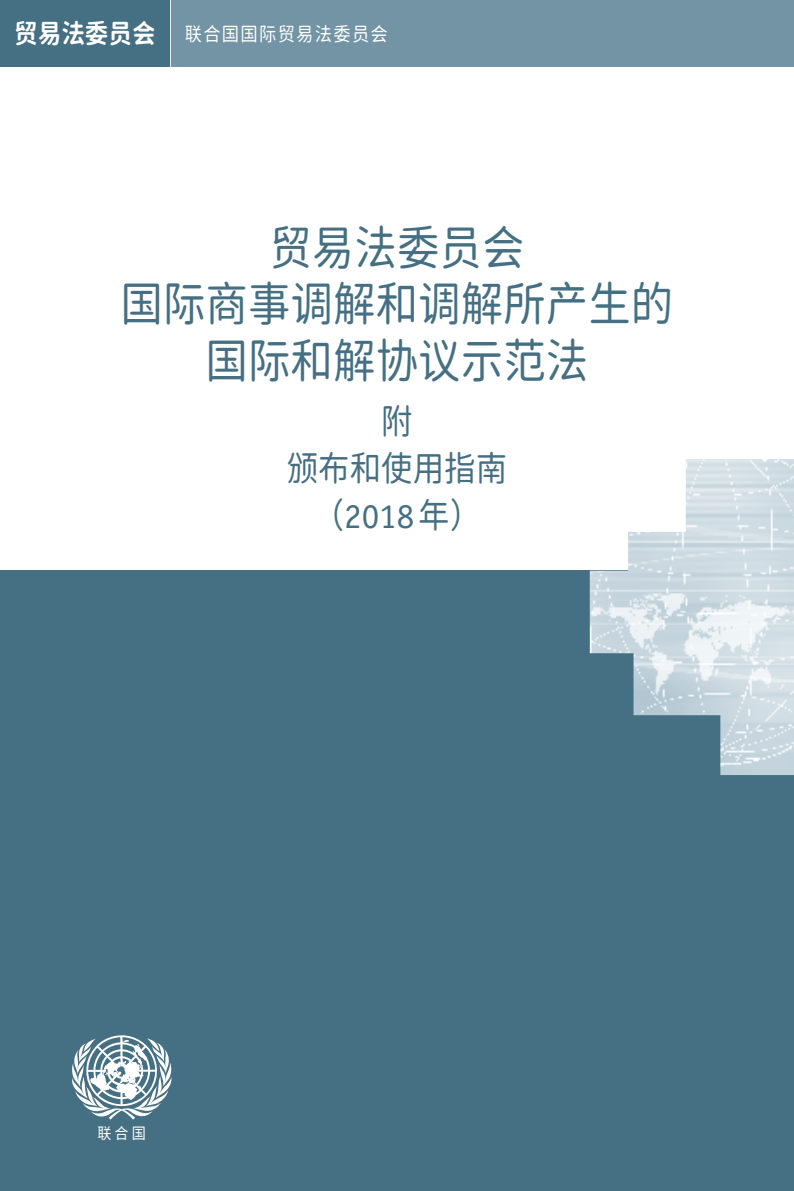
<style>
.page{position:relative;width:794px;height:1191px;background:#fff}
.page>*{position:absolute;margin:0;border:0;box-sizing:border-box;transform-origin:0 0}
.t1{font:47.25px/56.7px "Resource Han Rounded CN Regular";color:#456f82;text-align:center;scale:.9 1}
.t2{font:35px/46.9px "Resource Han Rounded CN Regular";color:#456f82;text-align:center;scale:.9 1}
.t3{font:26.25px "Resource Han Rounded CN Bold";color:#fff;scale:.9 1}
.t4{font:19.25px "Resource Han Rounded CN Regular";letter-spacing:.07em;color:#fff;scale:.9 1}
.t5{font:15.75px "Resource Han Rounded CN Regular";color:#fff;scale:.9 1}
.s1{font-family:"Officina Sans Std"}
</style>
<div class="page">
<div style="left:169px;top:0;width:625px;height:67px;background:#7394a5"></div>
<div style="left:0;top:570px;width:794px;height:621px;background:#456f82"></div>
<img style="left:590px;top:459px;width:204px;height:316px">
<hr style="left:169px;top:0;width:2px;height:67px;background:#fff">
<svg style="left:72px;top:1035px;width:99px;height:84px"></svg>
<div style="left:0;top:0;width:169px;height:67px;background:#456f82"></div>
<p class="t3" style="left:14px;top:19px;width:159px">贸易法委员会</p>
<p class="t4" style="left:185px;top:23px;width:227px">联合国国际贸易法委员会</p>
<p class="t1" style="left:120px;top:220px;width:616px">贸易法委员会<br>国际商事调解和调解所产生的国际和解协议示范法</p>
<p class="t2" style="left:287px;top:398px;width:246px">附<br>颁布和使用指南（<span class="s1">2018</span>年）</p>
<p class="t5" style="left:98px;top:1124px;width:55px">联合国</p>
</div>
